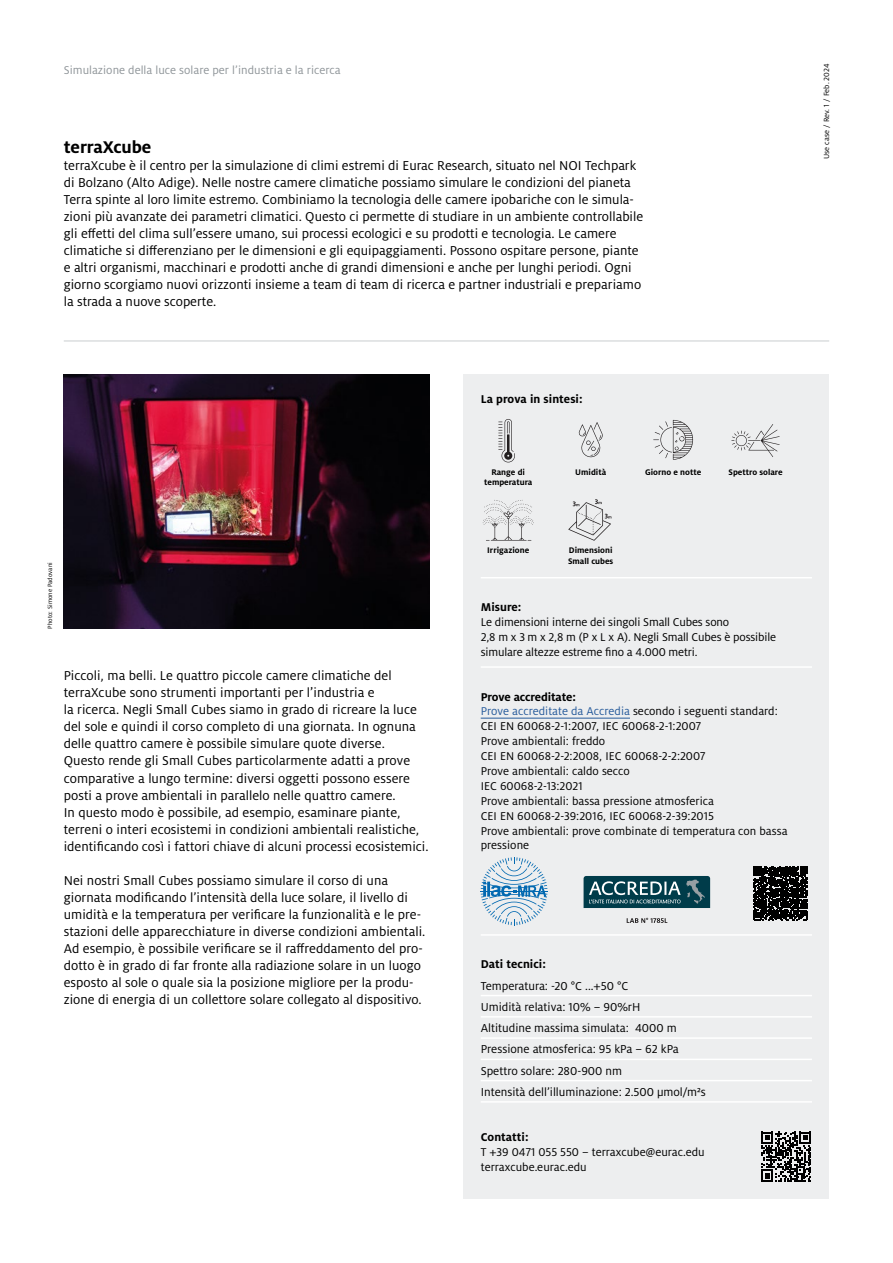
<style>
.page{position:relative;width:893px;height:1263px;background:#fff}
.page>*{position:absolute;margin:0;border:0;box-sizing:border-box;transform-origin:0 0}
.t1{font:700 18.75px "Milo Pro";letter-spacing:-.005em;color:#000}
.t2{font:14.25px/17px "Milo Pro";letter-spacing:.005em;color:#000}
.t3{font:12.75px/21.3px "Milo Pro";color:#000}
.t4{font:12.6px/14.9px "Milo Pro";letter-spacing:.005em;color:#000}
.t5{font:12.6px "Milo Pro";letter-spacing:.005em;color:#90969a}
.t6{font:700 12.6px "Milo Pro";letter-spacing:.005em;color:#000}
.t7{font:700 9px/10.5px "Milo Pro";color:#000}
.t8{font:8.25px "Milo Pro";letter-spacing:.005em;color:#000}
.t9{font:6.75px "Milo Pro";letter-spacing:.005em;color:#000}
.s1{font-family:"Milo Serif Pro Text"}
.s2{font-weight:700}
.s3{color:#275b9b}
</style>
<div class="page">
<div style="left:463px;top:374px;width:366px;height:825px;background:#edeeef"></div>
<hr style="left:481px;top:718px;width:149px;height:1px;background:#275b9b">
<hr style="left:481px;top:995px;width:331px;height:1px;background:#fff">
<hr style="left:481px;top:1016px;width:331px;height:1px;background:#fff">
<hr style="left:481px;top:1037px;width:331px;height:2px;background:#fff">
<hr style="left:481px;top:1058px;width:331px;height:2px;background:#fff">
<hr style="left:481px;top:1080px;width:331px;height:1px;background:#fff">
<hr style="left:481px;top:1101px;width:331px;height:1px;background:#fff">
<hr style="left:481px;top:577px;width:331px;height:1px;background:#fff">
<hr style="left:481px;top:666px;width:331px;height:2px;background:#fff">
<hr style="left:481px;top:934px;width:331px;height:2px;background:#fff">
<hr style="left:64px;top:340px;width:765px;height:2px;background:#dbdedf">
<img style="left:64px;top:374px;width:365px;height:255px">
<svg style="left:481px;top:857px;width:66px;height:68px"></svg>
<svg style="left:584px;top:876px;width:126px;height:32px;background:#295a66"></svg>
<svg style="left:627px;top:918px;width:40px;height:5px"></svg>
<svg style="left:731px;top:424px;width:49px;height:33px"></svg>
<svg style="left:498px;top:419px;width:17px;height:43px"></svg>
<svg style="left:653px;top:420px;width:40px;height:40px"></svg>
<svg style="left:579px;top:422px;width:24px;height:35px"></svg>
<svg style="left:483px;top:500px;width:51px;height:41px"></svg>
<svg style="left:568px;top:499px;width:43px;height:42px"></svg>
<svg style="left:754px;top:866px;width:54px;height:54px;background:#1f1f1f"></svg>
<svg style="left:761px;top:1132px;width:50px;height:49px"></svg>
<p class="t5" style="left:64px;top:63px;width:278px">Simulazione della luce solare per lʼindustria e la ricerca</p>
<h1 class="t1" style="left:64px;top:137px;width:89px">terraXcube</h1>
<p class="t2" style="left:64px;top:157px;width:581px">terraXcube è il centro per la simulazione di climi estremi di Eurac Research, situato nel NOI Techpark di Bolzano (Alto Adige). Nelle nostre camere climatiche possiamo simulare le condizioni del pianeta Terra spinte al loro limite estremo. Combiniamo la tecnologia delle camere ipobariche con le simula&shy;zioni più avanzate dei parametri climatici. Questo ci permette di studiare in un ambiente controllabile gli effetti del clima sullʼessere umano, sui processi ecologici e su prodotti e tecnologia. Le camere climatiche si differenziano per le dimensioni e gli equipaggiamenti. Possono ospitare persone, piante e altri organismi, macchinari e prodotti anche di grandi dimensioni e anche per lunghi periodi. Ogni giorno scorgiamo nuovi orizzonti insieme a team di team di ricerca e partner industriali e prepariamo la strada a nuove scoperte.</p>
<p class="t9" style="left:46px;top:629px;width:68px;rotate:-90deg">Photo: Simone Padovani</p>
<p class="t2" style="left:64px;top:667px;width:366px">Piccoli, ma belli. Le quattro piccole camere climatiche del terraXcube sono strumenti importanti per l<span class="s1">ʼ</span>industria e<br>la ricerca. Negli Small Cubes siamo in grado di ricreare la luce del sole e quindi il corso completo di una giornata. In ognuna delle quattro camere è possibile simulare quote diverse.<br>Questo rende gli Small Cubes particolarmente adatti a prove comparative a lungo termine: diversi oggetti possono essere posti a prove ambientali in parallelo nelle quattro camere.<br>In questo modo è possibile, ad esempio, esaminare piante, terreni o interi ecosistemi in condizioni ambientali realistiche, identificando così i fattori chiave di alcuni processi ecosistemici.</p>
<p class="t2" style="left:64px;top:872px;width:363px">Nei nostri Small Cubes possiamo simulare il corso di una giornata modificando lʼintensità della luce solare, il livello di umidità e la temperatura per verificare la funzionalità e le pre&shy;stazioni delle apparecchiature in diverse condizioni ambientali.<br>Ad esempio, è possibile verificare se il raffreddamento del pro&shy;dotto è in grado di far fronte alla radiazione solare in un luogo esposto al sole o quale sia la posizione migliore per la produ&shy;zione di energia di un collettore solare collegato al dispositivo.</p>
<p class="t6" style="left:481px;top:392px;width:103px">La prova in sintesi:</p>
<p class="t7" style="left:491px;top:467px;width:35px">Range di</p>
<p class="t7" style="left:729px;top:467px;width:56px">Spettro solare</p>
<p class="t7" style="left:484px;top:477px;width:50px">temperatura</p>
<p class="t7" style="left:575px;top:467px;width:32px">Umidità</p>
<p class="t7" style="left:645px;top:467px;width:58px">Giorno e notte</p>
<p class="t7" style="left:487px;top:545px;width:43px">Irrigazione</p>
<p class="t7" style="left:568px;top:545px;width:47px">Dimensioni<br>Small cubes</p>
<p class="t6" style="left:481px;top:600px;width:42px">Misure:</p>
<p class="t4" style="left:481px;top:615px;width:297px">Le dimensioni interne dei singoli Small Cubes sono<br>2,8 m x 3 m x 2,8 m (P x L x A). Negli Small Cubes è possibile simulare altezze estreme fino a 4.000 metri.</p>
<p class="t4" style="left:481px;top:689px;width:308px"><span class="s2">Prove accreditate:<br></span><span class="s3">Prove accreditate da Accredia</span> secondo i seguenti standard:<br>CEI EN 60068-2-1:2007, IEC 60068-2-1:2007<br>Prove ambientali: freddo<br>CEI EN 60068-2-2:2008, IEC 60068-2-2:2007<br>Prove ambientali: caldo secco<br>IEC 60068-2-13:2021<br>Prove ambientali: bassa pressione atmosferica<br>CEI EN 60068-2-39:2016, IEC 60068-2-39:2015<br>Prove ambientali: prove combinate di temperatura con bassa pressione</p>
<p class="t6" style="left:481px;top:957px;width:67px">Dati tecnici:</p>
<p class="t3" style="left:481px;top:975px;width:227px">Temperatura: -20 °C ...+50 °C<br>Umidità relativa: 10% – 90%rH<br>Altitudine massima simulata: 4000 m Pressione atmosferica: 95 kPa – 62 kPa Spettro solare: 280-900 nm<br>Intensità dellʼilluminazione: 2.500 μmol/m²s</p>
<p class="t6" style="left:481px;top:1130px;width:49px">Contatti:</p>
<p class="t4" style="left:481px;top:1144px;width:226px">T +39 0471 055 550 – terraxcube@eurac.edu terraxcube.eurac.edu</p>
<p class="t8" style="left:822px;top:159px;width:97px;rotate:-90deg">Use case / Rev. 1 / Feb. 2024</p>
</div>
